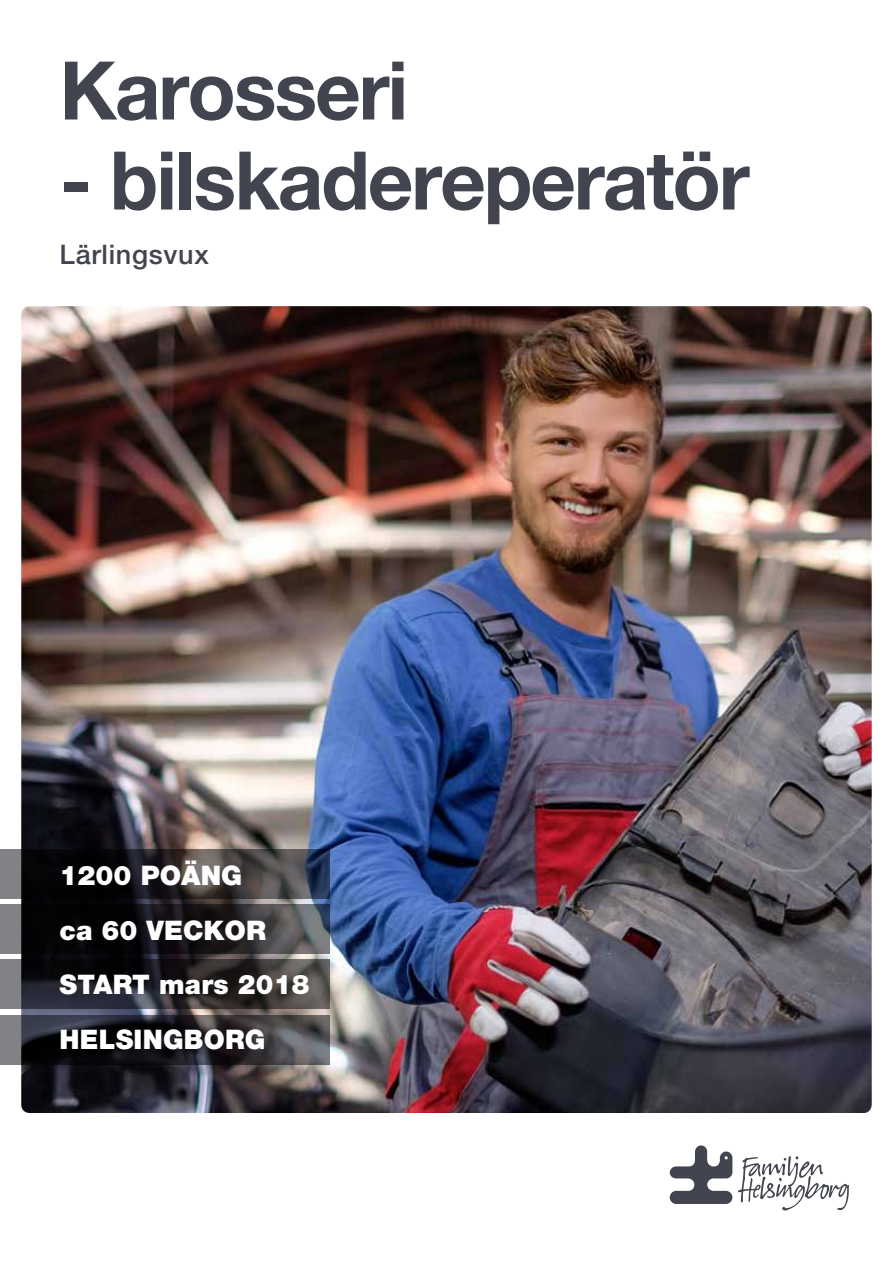
<style>
.page{position:relative;width:893px;height:1263px;background:#fff}
.page>*{position:absolute;margin:0;border:0;box-sizing:border-box;transform-origin:0 0}
.t1{font:700 81px "Helvetica Neue LT Pro";letter-spacing:-.025em;color:#42454f}
.t2{font:900 27px/54.8px "Helvetica Neue LT Pro";letter-spacing:.01em;color:#fff}
.t3{font:500 27px "Helvetica Neue LT Pro";letter-spacing:.025em;color:#42454f}
</style>
<div class="page">
<img style="left:21px;top:306px;width:851px;height:807px">
<svg style="left:738px;top:1156px;width:111px;height:54px"></svg>
<svg style="left:670px;top:1145px;width:62px;height:59px"></svg>
<svg style="left:0;top:960px;width:330px;height:49px;background:#302e32"></svg>
<svg style="left:0;top:904px;width:330px;height:50px;background:#272629"></svg>
<svg style="left:0;top:849px;width:330px;height:50px;background:#302f32"></svg>
<svg style="left:0;top:1015px;width:330px;height:49px;background:#2d2c31"></svg>
<h1 class="t1" style="left:60px;top:41px;width:350px">Karosseri</h1>
<h1 class="t1" style="left:60px;top:131px;width:692px">- bilskadereperatör</h1>
<p class="t3" style="left:60px;top:238px;width:151px">Lärlingsvux</p>
<p class="t2" style="left:60px;top:848px;width:251px">1200 POÄNG<br>ca 60 VECKOR<br>START mars 2018<br>HELSINGBORG</p>
</div>
